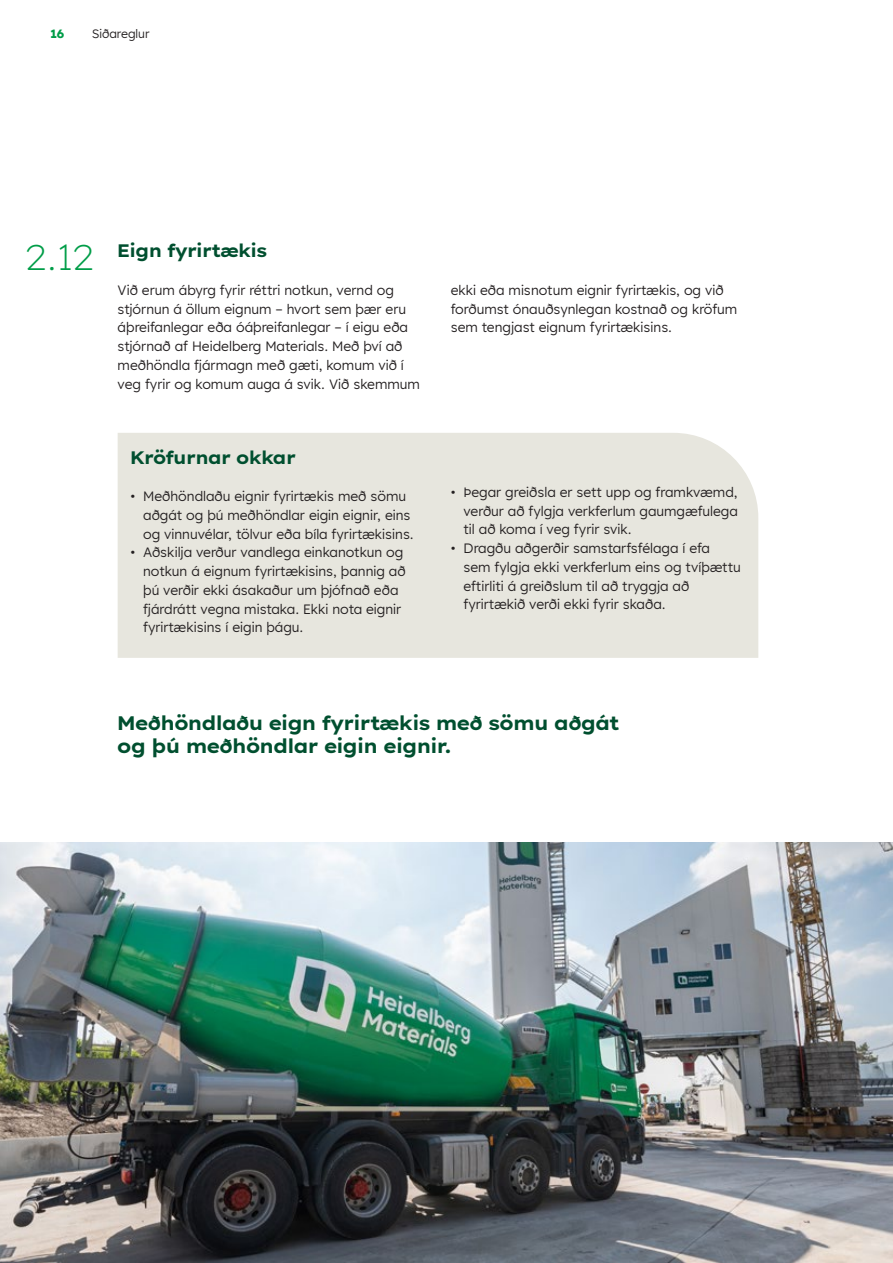
<style>
.page{position:relative;width:893px;height:1263px;background:#fff}
.page>*{position:absolute;margin:0;border:0;box-sizing:border-box;transform-origin:0 0}
.t1{font:200 36px "Lexend Exa HM";color:#009d48}
.t2{font:700 19.5px/22.5px "Lexend Exa HM";color:#004f2f}
.t3{font:700 18px "Lexend Exa HM";color:#004f2f}
.t4{font:13.5px/18.8px "Lexend HM";color:#231f20}
.t5{font:12px "Lexend HM";color:#231f20}
.t6{font:700 12px "Lexend HM";color:#009d48}
</style>
<div class="page">
<img style="left:0;top:842px;width:893px;height:421px">
<div style="left:118px;top:433px;width:640px;height:225px;background:#e7e6de"></div>
<p class="t6" style="left:51px;top:24px;width:15px">16</p>
<p class="t5" style="left:92px;top:25px;width:59px">Siðareglur</p>
<h1 class="t1" style="left:25px;top:231px;width:70px">2.12</h1>
<h3 class="t3" style="left:118px;top:237px;width:151px">Eign fyrirtækis</h3>
<p class="t4" style="left:118px;top:280px;width:304px">Við erum ábyrg fyrir réttri notkun, vernd og stjórnun á öllum eignum – hvort sem þær eru áþreifanlegar eða óáþreifanlegar – í eigu eða stjórnað af Heidelberg Materials. Með því að meðhöndla fjármagn með gæti, komum við í veg fyrir og komum auga á svik. Við skemmum</p>
<p class="t4" style="left:451px;top:280px;width:288px">ekki eða misnotum eignir fyrirtækis, og við forðumst ónauðsynlegan kostnað og kröfum sem tengjast eignum fyrirtækisins.</p>
<h3 class="t3" style="left:130px;top:443px;width:167px">Kröfurnar okkar</h3>
<p class="t4" style="left:143px;top:486px;width:272px;text-indent:-13px">• Meðhöndlaðu eignir fyrirtækis með sömu aðgát og þú meðhöndlar eigin eignir, eins og vinnuvélar, tölvur eða bíla fyrirtækisins.</p>
<p class="t4" style="left:143px;top:542px;width:264px;text-indent:-13px">• Aðskilja verður vandlega einkanotkun og notkun á eignum fyrirtækisins, þannig að þú verðir ekki ásakaður um þjófnað eða fjárdrátt vegna mistaka. Ekki nota eignir fyrirtækisins í eigin þágu.</p>
<p class="t4" style="left:463px;top:482px;width:276px;text-align:justify;text-indent:-13px">• Þegar greiðsla er sett upp og framkvæmd, verður að fylgja verkferlum gaumgæfulega til að koma í veg fyrir svik.</p>
<p class="t4" style="left:463px;top:538px;width:279px;text-indent:-13px">• Dragðu aðgerðir samstarfsfélaga í efa<br>sem fylgja ekki verkferlum eins og tvíþættu eftirliti á greiðslum til að tryggja að fyrirtækið verði ekki fyrir skaða.</p>
<h2 class="t2" style="left:118px;top:711px;width:503px">Meðhöndlaðu eign fyrirtækis með sömu aðgát og þú meðhöndlar eigin eignir.</h2>
</div>
